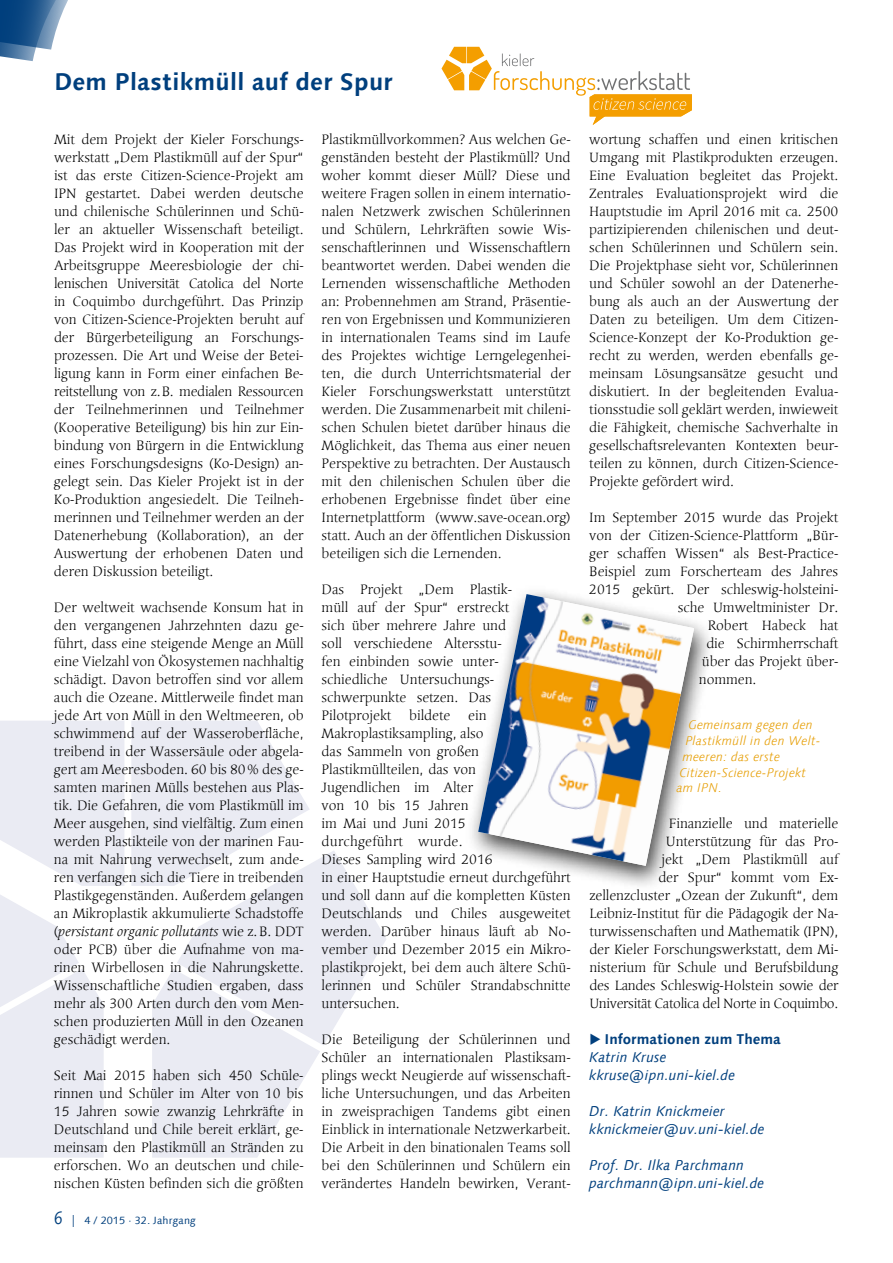
<style>
.page{position:relative;width:893px;height:1263px;background:#fff}
.page>*{position:absolute;margin:0;border:0;box-sizing:border-box;transform-origin:0 0}
.t1{font:700 24px "Linotype Syntax Com";letter-spacing:.01em;color:#003f7d}
.t2{font:italic 14.25px/18px "Linotype Syntax Com";color:#003f7d}
.t3{font:300 13.5px/18px "Linotype Syntax Srf Com";letter-spacing:-.005em;color:#000;text-align:justify}
.t4{font:italic 300 12.75px "Linotype Syntax Com";letter-spacing:.01em;color:#e69d00}
.t5{font:10.5px "Linotype Syntax Com";letter-spacing:.02em;color:#003f7d}
.s1{font-style:italic}
.s2{font-size:18px}
.s3{font-weight:300;font-size:12px}
.s4{font-weight:700;font-style:normal}
</style>
<div class="page">
<svg style="left:0;top:721px;width:124px;height:165px"></svg>
<svg style="left:0;top:895px;width:104px;height:263px"></svg>
<svg style="left:131px;top:721px;width:255px;height:437px"></svg>
<svg style="left:0;top:0;width:68px;height:61px"></svg>
<div style="left:465px;top:585px;width:250px;height:307px;background:#000;opacity:.75"></div>
<img style="left:478px;top:594px;width:216px;height:272px">
<svg style="left:441px;top:47px;width:251px;height:78px"></svg>
<h1 class="t1" style="left:54px;top:66px;width:340px">Dem Plastikmüll auf der Spur</h1>
<p class="t3" style="left:54px;top:130px;width:251px">Mit dem Projekt der Kieler Forschungs&shy;werkstatt „Dem Plastikmüll auf der Spur“ ist das erste Citizen-Science-Projekt am IPN gestartet. Dabei werden deutsche und chilenische Schülerinnen und Schü&shy;ler an aktueller Wissenschaft beteiligt.<br>Das Projekt wird in Kooperation mit der Arbeitsgruppe Meeresbiologie der chi&shy;lenischen Universität Catolica del Norte in Coquimbo durchgeführt. Das Prinzip von Citizen-Science-Projekten beruht auf der Bürgerbeteiligung an Forschungs&shy;prozessen. Die Art und Weise der Betei&shy;ligung kann in Form einer einfachen Be&shy;reitstellung von z.B. medialen Ressourcen der Teilnehmerinnen und Teilnehmer (Kooperative Beteiligung) bis hin zur Ein&shy;bindung von Bürgern in die Entwicklung eines Forschungsdesigns (Ko-Design) an&shy;gelegt sein. Das Kieler Projekt ist in der Ko-Produktion angesiedelt. Die Teilneh&shy;merinnen und Teilnehmer werden an der Datenerhebung (Kollaboration), an der Auswertung der erhobenen Daten und deren Diskussion beteiligt.</p>
<p class="t3" style="left:54px;top:598px;width:251px">Der weltweit wachsende Konsum hat in den vergangenen Jahrzehnten dazu ge&shy;führt, dass eine steigende Menge an Müll eine Vielzahl von Ökosystemen nachhaltig schädigt. Davon betroffen sind vor allem auch die Ozeane. Mittlerweile findet man jede Art von Müll in den Weltmeeren, ob schwimmend auf der Wasseroberfläche, treibend in der Wassersäule oder abgela&shy;gert am Meeresboden. 60 bis 80% des ge&shy;samten marinen Mülls bestehen aus Plas&shy;tik. Die Gefahren, die vom Plastikmüll im Meer ausgehen, sind vielfältig. Zum einen werden Plastikteile von der marinen Fau&shy;na mit Nahrung verwechselt, zum ande&shy;ren verfangen sich die Tiere in treibenden Plastikgegenständen. Außerdem gelangen an Mikroplastik akkumulierte Schadstoffe (<span class="s1">persistant organic pollutants</span> wie z.B. DDT oder PCB) über die Aufnahme von ma&shy;rinen Wirbellosen in die Nahrungskette.<br>Wissenschaftliche Studien ergaben, dass mehr als 300 Arten durch den vom Men&shy;schen produzierten Müll in den Ozeanen geschädigt werden.</p>
<p class="t3" style="left:54px;top:1066px;width:251px">Seit Mai 2015 haben sich 450 Schüle&shy;rinnen und Schüler im Alter von 10 bis 15 Jahren sowie zwanzig Lehrkräfte in Deutschland und Chile bereit erklärt, ge&shy;meinsam den Plastikmüll an Stränden zu erforschen. Wo an deutschen und chile&shy;nischen Küsten befinden sich die größten</p>
<p class="t5" style="left:54px;top:1214px;width:143px"><span class="s2">6</span> <span class="s3">|</span> 4 / 2015 · 32. Jahrgang</p>
<p class="t3" style="left:322px;top:130px;width:251px">Plastikmüllvorkommen? Aus welchen Ge&shy;genständen besteht der Plastikmüll? Und woher kommt dieser Müll? Diese und weitere Fragen sollen in einem internatio&shy;nalen Netzwerk zwischen Schülerinnen und Schülern, Lehrkräften sowie Wis&shy;senschaftlerinnen und Wissenschaftlern beantwortet werden. Dabei wenden die Lernenden wissenschaftliche Methoden an: Probennehmen am Strand, Präsentie&shy;ren von Ergebnissen und Kommunizieren in internationalen Teams sind im Laufe des Projektes wichtige Lerngelegenhei&shy;ten, die durch Unterrichtsmaterial der Kieler Forschungswerkstatt unterstützt werden. Die Zusammenarbeit mit chileni&shy;schen Schulen bietet darüber hinaus die Möglichkeit, das Thema aus einer neuen Perspektive zu betrachten. Der Austausch mit den chilenischen Schulen über die erhobenen Ergebnisse findet über eine Internetplattform (www.save-ocean.org) statt. Auch an der öffentlichen Diskussion beteiligen sich die Lernenden.</p>
<p class="t3" style="left:322px;top:580px;width:192px;text-align:left">Das Projekt „Dem Plastik&shy;müll auf der Spur“ erstreckt sich über mehrere Jahre und soll verschiedene Altersstu&shy;fen einbinden sowie unter&shy;schiedliche Untersuchungs&shy;schwerpunkte setzen. Das<br>Pilotprojekt</p>
<p class="t3" style="left:409px;top:706px;width:43px">bildete</p>
<p class="t3" style="left:322px;top:706px;width:251px;text-align:left;text-indent:147px">ein<br>Makroplastiksampling, also<br>das Sammeln von großen<br>Plastikmüllteilen, das von<br>Jugendlichen im Alter<br>von 10 bis 15 Jahren<br>im Mai und Juni 2015<br>durchgeführt wurde.<br>Dieses Sampling wird 2016<br>in einer Hauptstudie erneut durchgeführt und soll dann auf die kompletten Küsten<br>Deutschlands und Chiles ausgeweitet werden. Darüber hinaus läuft ab No&shy;vember und Dezember 2015 ein Mikro&shy;plastikprojekt, bei dem auch ältere Schü&shy;lerinnen und Schüler Strandabschnitte untersuchen.</p>
<p class="t3" style="left:322px;top:1030px;width:251px">Die Beteiligung der Schülerinnen und Schüler an internationalen Plastiksam&shy;plings weckt Neugierde auf wissenschaft&shy;liche Untersuchungen, und das Arbeiten in zweisprachigen Tandems gibt einen Einblick in internationale Netzwerkarbeit.<br>Die Arbeit in den binationalen Teams soll bei den Schülerinnen und Schülern ein verändertes Handeln bewirken, Verant-</p>
<p class="t3" style="left:589px;top:130px;width:251px">wortung schaffen und einen kritischen Umgang mit Plastikprodukten erzeugen.<br>Eine Evaluation begleitet das Projekt.<br>Zentrales Evaluationsprojekt wird die Hauptstudie im April 2016 mit ca. 2500 partizipierenden chilenischen und deut&shy;schen Schülerinnen und Schülern sein.<br>Die Projektphase sieht vor, Schülerinnen und Schüler sowohl an der Datenerhe&shy;bung als auch an der Auswertung der Daten zu beteiligen. Um dem Citizen-Science-Konzept der Ko-Produktion ge&shy;recht zu werden, werden ebenfalls ge&shy;meinsam Lösungsansätze gesucht und diskutiert. In der begleitenden Evalua&shy;tionsstudie soll geklärt werden, inwieweit die Fähigkeit, chemische Sachverhalte in gesellschaftsrelevanten Kontexten beur&shy;teilen zu können, durch Citizen-Science-Projekte gefördert wird.</p>
<p class="t3" style="left:589px;top:508px;width:251px">Im September 2015 wurde das Projekt</p>
<p class="t3" style="left:589px;top:526px;width:251px">von der Citizen-Science-Plattform „Bür-</p>
<p class="t3" style="left:589px;top:544px;width:251px">ger schaffen Wissen“ als Best-Practice-</p>
<p class="t3" style="left:589px;top:562px;width:250px">Beispiel zum Forscherteam des Jahres</p>
<p class="t3" style="left:589px;top:580px;width:251px">2015 gekürt. Der schleswig-holsteini-</p>
<p class="t3" style="left:678px;top:598px;width:162px">sche Umweltminister Dr.</p>
<p class="t3" style="left:708px;top:616px;width:132px">Robert Habeck hat</p>
<p class="t3" style="left:706px;top:634px;width:134px">die Schirmherrschaft</p>
<p class="t3" style="left:702px;top:652px;width:138px">über das Projekt über-</p>
<p class="t3" style="left:699px;top:670px;width:59px">nommen.</p>
<p class="t4" style="left:688px;top:717px;width:126px">Gemeinsam gegen den</p>
<p class="t4" style="left:685px;top:733px;width:135px">Plastikmüll in den Welt-</p>
<p class="t4" style="left:682px;top:749px;width:99px">meeren: das erste</p>
<p class="t4" style="left:679px;top:765px;width:128px">Citizen-Science-Projekt</p>
<p class="t4" style="left:676px;top:780px;width:47px">am IPN.</p>
<p class="t3" style="left:589px;top:814px;width:251px;text-align:right">Finanzielle und materielle Unterstützung für das Pro-<br>jekt „Dem Plastikmüll auf<br>der Spur“ kommt vom Ex&shy;zellenzcluster „Ozean der Zukunft“, dem Leibniz-Institut für die Pädagogik der Na&shy;turwissenschaften und Mathematik (IPN), der Kieler Forschungswerkstatt, dem Mi&shy;nisterium für Schule und Berufsbildung des Landes Schleswig-Holstein sowie der Universität Catolica del Norte in Coquimbo.</p>
<p class="t2" style="left:589px;top:1030px;width:193px">◆ <span class="s4">Informationen zum Thema<br></span>Katrin Kruse kkruse@ipn.uni-kiel.de</p>
<p class="t2" style="left:589px;top:1102px;width:177px">Dr. Katrin Knickmeier kknickmeier@uv.uni-kiel.de</p>
<p class="t2" style="left:589px;top:1156px;width:176px">Prof. Dr. Ilka Parchmann parchmann@ipn.uni-kiel.de</p>
</div>
